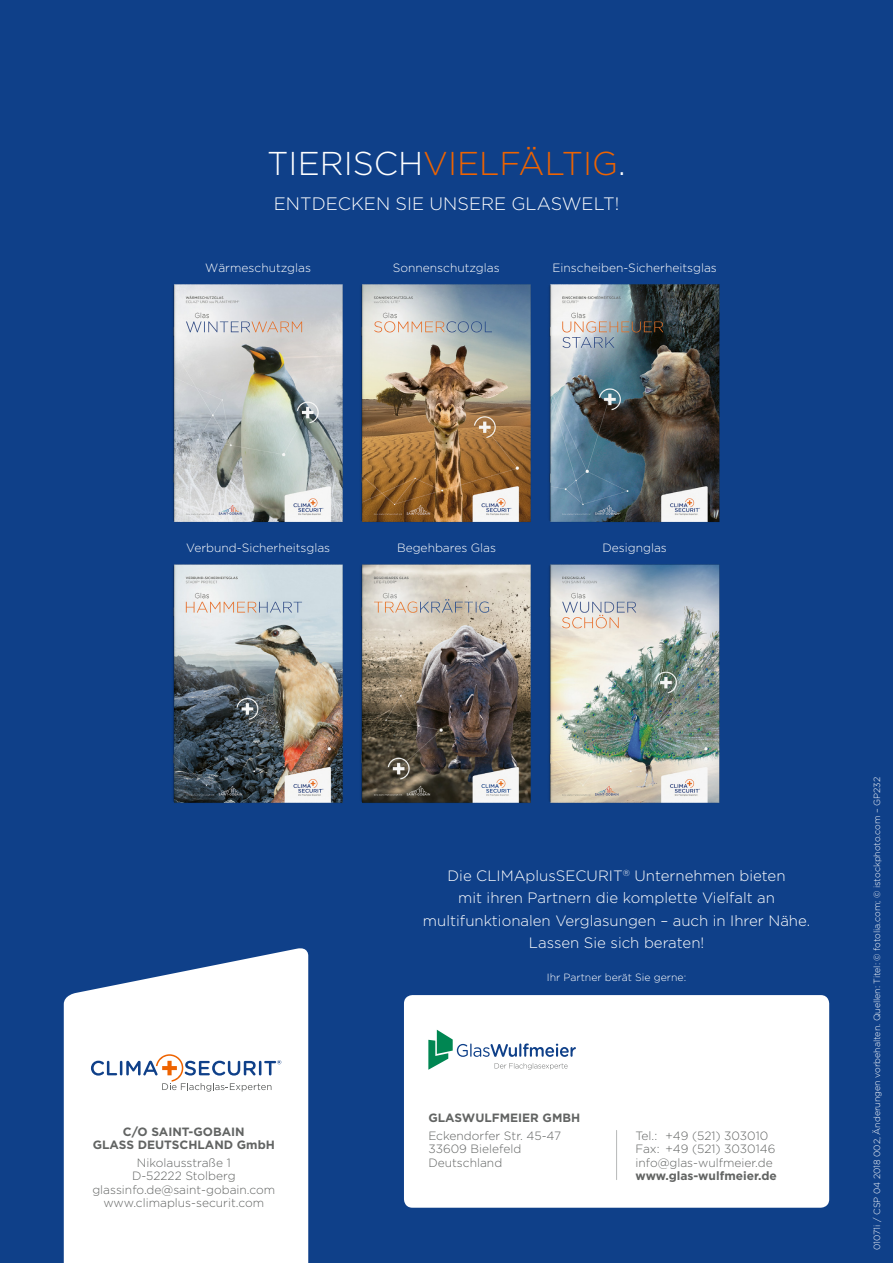
<style>
.page{position:relative;width:893px;height:1263px;background:#0f4089}
.page>*{position:absolute;margin:0;border:0;box-sizing:border-box;transform-origin:0 0}
.t1{font:300 33px "Gotham";color:#ee6300}
.t2{font:300 18px "Gotham";color:#fff}
.t3{font:300 15px/22.5px "Gotham";color:#fff;text-align:center}
.t4{font:300 12px/13.5px "Gotham";color:#626463}
.t5{font:300 12px "Gotham";color:#fff}
.t6{font:700 12px/13.5px "Gotham";color:#626463;text-align:center}
.t7{font:300 10.5px "Gotham";color:#fff}
.t8{font:300 9px "Gotham";letter-spacing:-.005em;color:#fff}
.s1{color:#fff}
</style>
<div class="page">
<svg style="left:64px;top:948px;width:244px;height:315px;background:#ebeff5"></svg>
<svg style="left:91px;top:1054px;width:190px;height:37px;background:#dbdee4"></svg>
<div style="left:404px;top:995px;width:425px;height:213px;background:#fff;border-radius:9px"></div>
<img style="left:440px;top:284px;width:14px;height:219px">
<img style="left:440px;top:503px;width:14px;height:300px">
<img style="left:454px;top:584px;width:266px;height:219px">
<img style="left:173px;top:284px;width:267px;height:219px">
<img style="left:173px;top:503px;width:267px;height:300px">
<img style="left:454px;top:284px;width:266px;height:300px">
<hr style="left:616px;top:1130px;width:1px;height:49px;background:#b6b8b8">
<svg style="left:428px;top:1030px;width:148px;height:40px"></svg>
<h1 class="t1" style="left:267px;top:143px;width:360px"><span class="s1">TIERISCH</span>VIELFÄLTIG<span class="s1">.</span></h1>
<h2 class="t2" style="left:274px;top:192px;width:347px">ENTDECKEN SIE UNSERE GLASWELT!</h2>
<p class="t5" style="left:205px;top:261px;width:107px">Wärmeschutzglas</p>
<p class="t5" style="left:393px;top:261px;width:108px">Sonnenschutzglas</p>
<p class="t5" style="left:553px;top:261px;width:166px">Einscheiben-Sicherheitsglas</p>
<p class="t5" style="left:186px;top:541px;width:145px">Verbund-Sicherheitsglas</p>
<p class="t5" style="left:397px;top:541px;width:101px">Begehbares Glas</p>
<p class="t5" style="left:602px;top:541px;width:66px">Designglas</p>
<p class="t6" style="left:93px;top:1124px;width:184px">C/O SAINT-GOBAIN<br>GLASS DEUTSCHLAND GmbH</p>
<p class="t4" style="left:92px;top:1155px;width:184px;text-align:center">Nikolausstraße 1<br>D-52222 Stolberg glassinfo.de@saint-gobain.com www.climaplus-securit.com</p>
<p class="t3" style="left:423px;top:864px;width:389px">Die CLIMAplusSECURIT<sup>®</sup> Unternehmen bieten<br>mit ihren Partnern die komplette Vielfalt an multifunktionalen Verglasungen – auch in Ihrer Nähe.<br>Lassen Sie sich beraten!</p>
<p class="t7" style="left:547px;top:970px;width:141px">Ihr Partner berät Sie gerne:</p>
<p class="t6" style="left:428px;top:1111px;width:153px">GLASWULFMEIER GMBH</p>
<p class="t4" style="left:428px;top:1128px;width:134px">Eckendorfer Str. 45-47<br>33609 Bielefeld<br>Deutschland</p>
<p class="t4" style="left:635px;top:1128px;width:141px">Tel.: +49 (521) 303010<br>Fax: +49 (521) 3030146 info@glas-wulfmeier.de</p>
<p class="t6" style="left:635px;top:1169px;width:143px">www.glas-wulfmeier.de</p>
<p class="t8" style="left:872px;top:1250px;width:474px;rotate:-90deg">01071i / CSP 04 2018 002, Änderungen vorbehalten. Quellen: Titel: © fotolia.com; © istockphoto.com – GP232</p>
</div>
